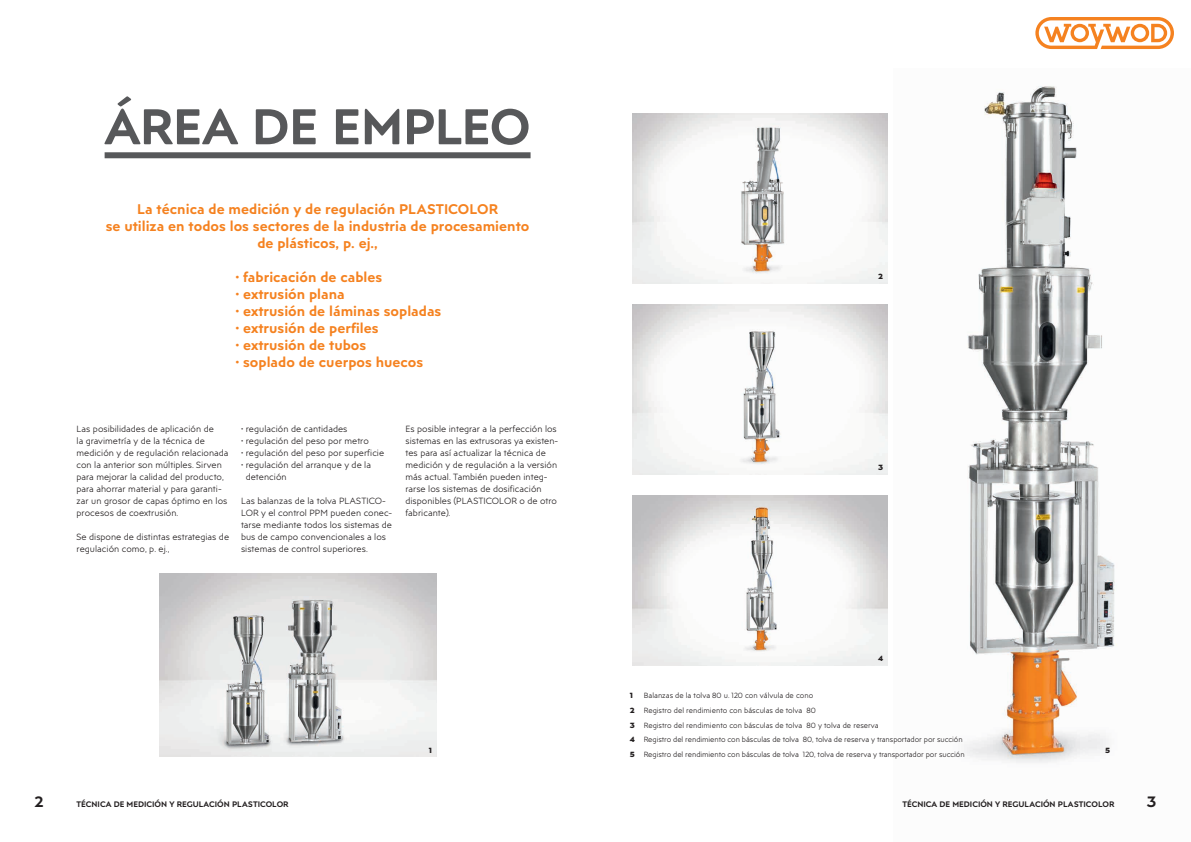
<style>
.page{position:relative;width:1191px;height:842px;background:#fff}
.page>*{position:absolute;margin:0;border:0;box-sizing:border-box;transform-origin:0 0}
.t1{font:600 50px "Posterama Text";letter-spacing:-.01em;color:#57585a}
.t2{font:600 15px "Posterama Text";color:#231f20}
.t3{font:600 14px/17px "Posterama Text";color:#f58220;text-align:center}
.t4{font:300 9px/12px "Posterama Text";color:#231f20}
.t5{font:600 8px "Posterama Text";color:#231f20}
.t6{font:300 7.5px/14.7px "Posterama Text";letter-spacing:-.01em;color:#231f20}
.t7{font:900 7.5px "Posterama Text";color:#231f20}
.s1{font-weight:900}
</style>
<div class="page">
<svg style="left:1035px;top:17px;width:139px;height:32px"></svg>
<img style="left:964px;top:86px;width:153px;height:677px">
<img style="left:159px;top:574px;width:277px;height:183px">
<img style="left:632px;top:114px;width:255px;height:170px">
<img style="left:632px;top:304px;width:255px;height:170px">
<img style="left:632px;top:495px;width:255px;height:170px">
<div style="left:105px;top:152px;width:425px;height:6px;background:#57585a"></div>
<h1 class="t1" style="left:105px;top:93px;width:427px">ÁREA DE EMPLEO</h1>
<h3 class="t3" style="left:106px;top:200px;width:425px">La técnica de medición y de regulación PLASTICOLOR<br>se utiliza en todos los sectores de la industria de procesamiento de plásticos, p. ej.,</h3>
<h3 class="t3" style="left:235px;top:268px;width:148px">• fabricación de cables</h3>
<h3 class="t3" style="left:235px;top:285px;width:111px">• extrusión plana</h3>
<h3 class="t3" style="left:235px;top:302px;width:207px">• extrusión de láminas sopladas</h3>
<h3 class="t3" style="left:235px;top:319px;width:145px">• extrusión de perfiles</h3>
<h3 class="t3" style="left:235px;top:336px;width:132px">• extrusión de tubos</h3>
<h3 class="t3" style="left:235px;top:353px;width:189px">• soplado de cuerpos huecos</h3>
<p class="t4" style="left:77px;top:423px;width:154px">Las posibilidades de aplicación de<br>la gravimetría y de la técnica de medición y de regulación relacionada con la anterior son múltiples. Sirven para mejorar la calidad del producto, para ahorrar material y para garanti&shy;zar un grosor de capas óptimo en los procesos de coextrusión.</p>
<p class="t4" style="left:77px;top:531px;width:154px">Se dispone de distintas estrategias de regulación como, p. ej.,</p>
<p class="t4" style="left:241px;top:423px;width:108px">• regulación de cantidades</p>
<p class="t4" style="left:241px;top:435px;width:129px">• regulación del peso por metro</p>
<p class="t4" style="left:241px;top:447px;width:145px">• regulación del peso por superficie</p>
<p class="t4" style="left:246px;top:459px;width:127px;text-indent:-5px">• regulación del arranque y de la detención</p>
<p class="t4" style="left:241px;top:495px;width:153px">Las balanzas de la tolva PLASTICO-LOR y el control PPM pueden conec&shy;tarse mediante todos los sistemas de bus de campo convencionales a los sistemas de control superiores.</p>
<p class="t4" style="left:405px;top:423px;width:154px">Es posible integrar a la perfección los sistemas en las extrusoras ya existen&shy;tes para así actualizar la técnica de medición y de regulación a la versión más actual. También pueden integ&shy;rarse los sistemas de dosificación disponibles (PLASTICOLOR o de otro fabricante).</p>
<p class="t7" style="left:429px;top:745px;width:5px">1</p>
<p class="t7" style="left:878px;top:271px;width:7px">2</p>
<p class="t7" style="left:878px;top:462px;width:7px">3</p>
<p class="t7" style="left:878px;top:653px;width:7px">4</p>
<p class="t6" style="left:630px;top:688px;width:336px;text-indent:14px">Balanzas de la tolva 80 u. 120 con válvula de cono<br><span class="s1">2</span> Registro del rendimiento con básculas de tolva 80<br><span class="s1">3</span> Registro del rendimiento con básculas de tolva 80 y tolva de reserva<br><span class="s1">4</span> Registro del rendimiento con básculas de tolva 80, tolva de reserva y transportador por succión <span class="s1">5</span> Registro del rendimiento con básculas de tolva 120, tolva de reserva y transportador por succión</p>
<p class="t7" style="left:630px;top:690px;width:5px">1</p>
<p class="t7" style="left:1105px;top:745px;width:7px">5</p>
<h2 class="t2" style="left:35px;top:792px;width:11px">2</h2>
<h2 class="t2" style="left:1146px;top:792px;width:11px">3</h2>
<p class="t5" style="left:77px;top:799px;width:213px">TÉCNICA DE MEDICIÓN Y REGULACIÓN PLASTICOLOR</p>
<p class="t5" style="left:902px;top:799px;width:213px">TÉCNICA DE MEDICIÓN Y REGULACIÓN PLASTICOLOR</p>
</div>
